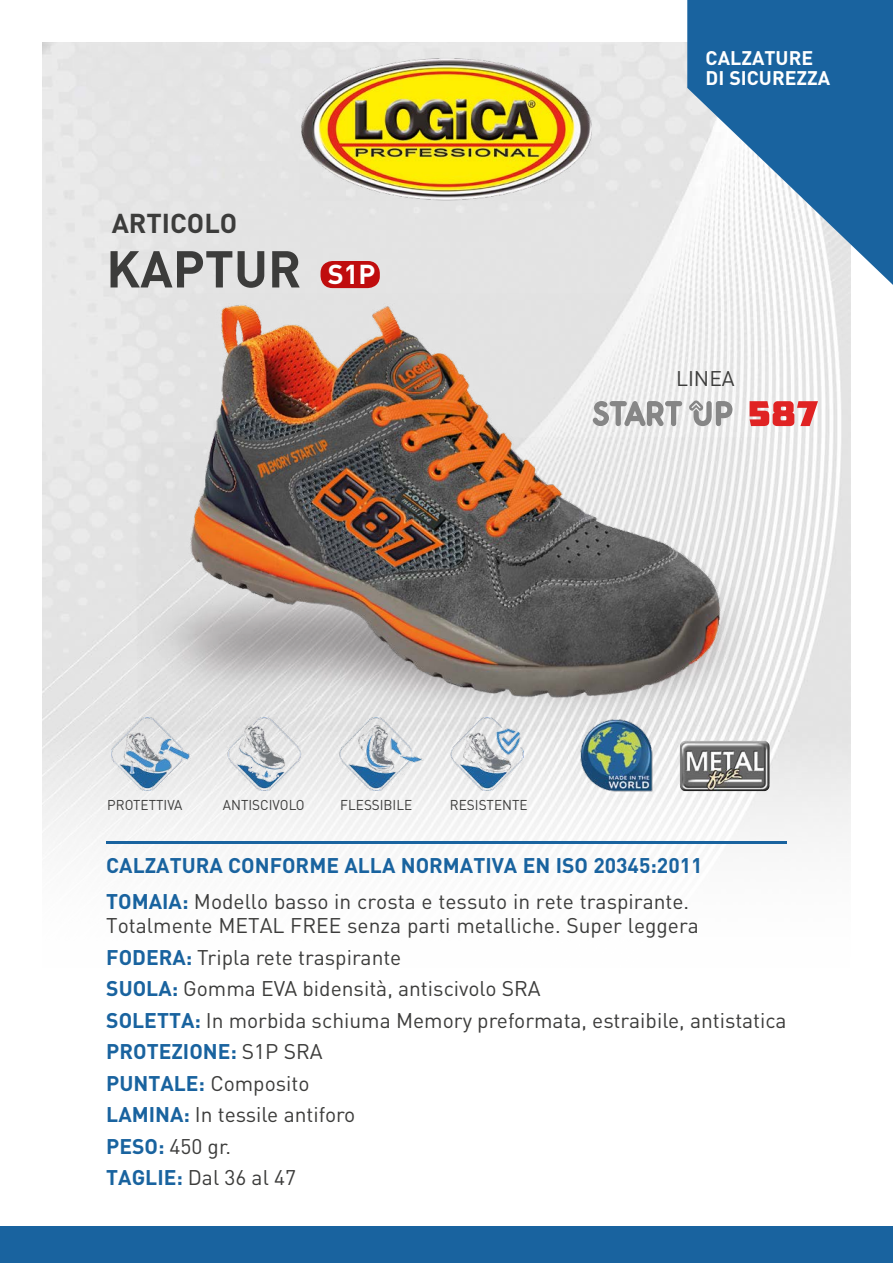
<style>
.page{position:relative;width:893px;height:1263px;background:#fff}
.page>*{position:absolute;margin:0;border:0;box-sizing:border-box;transform-origin:0 0}
.t1{font:700 51px "DIN";color:#3c3c3b}
.t2{font:700 27px "DIN";color:#3c3c3b}
.t3{font:700 27px "DIN";color:#fff}
.t4{font:21px/31.5px "DIN";color:#3c3c3b}
.t5{font:700 21px/36px "DIN";color:#19639f}
.t6{font:700 19.5px/19.5px "DIN";color:#fff}
.t7{font:14.1px "DIN";color:#3c3c3b;scale:.96 1}
.s1{font-weight:400;color:#3c3c3b}
.s2{font-weight:700;color:#19639f}
</style>
<div class="page">
<img style="left:43px;top:43px;width:807px;height:808px">
<hr style="left:106px;top:841px;width:681px;height:2px;background:#19639f">
<div style="left:0;top:1227px;width:893px;height:36px;background:#19639f"></div>
<img style="left:299px;top:57px;width:295px;height:144px">
<svg style="left:687px;top:0;width:206px;height:285px;fill:#19639f"></svg>
<div style="left:321px;top:261px;width:59px;height:27px;background:#c00d0e;border-radius:12px"></div>
<img style="left:570px;top:736px;width:93px;height:66px">
<img style="left:111px;top:718px;width:412px;height:72px">
<img style="left:680px;top:741px;width:90px;height:50px">
<img style="left:142px;top:293px;width:622px;height:443px">
<svg style="left:593px;top:401px;width:89px;height:25px"></svg>
<svg style="left:689px;top:400px;width:43px;height:26px"></svg>
<svg style="left:750px;top:401px;width:68px;height:25px;background:#e56565"></svg>
<p class="t2" style="left:112px;top:206px;width:127px">ARTICOLO</p>
<h1 class="t1" style="left:106px;top:236px;width:197px">KAPTUR</h1>
<p class="t3" style="left:328px;top:257px;width:49px">S1P</p>
<p class="t6" style="left:706px;top:47px;width:126px">CALZATURE<br>DI SICUREZZA</p>
<p class="t4" style="left:676px;top:363px;width:60px">LINEA</p>
<p class="t7" style="left:107px;top:796px;width:80px">PROTETTIVA</p>
<p class="t7" style="left:223px;top:796px;width:87px">ANTISCIVOLO</p>
<p class="t7" style="left:340px;top:796px;width:76px">FLESSIBILE</p>
<p class="t7" style="left:450px;top:796px;width:82px">RESISTENTE</p>
<p class="t5" style="left:106px;top:847px;width:598px">CALZATURA CONFORME ALLA NORMATIVA EN ISO 20345:2011<br>TOMAIA: <span class="s1">Modello basso in crosta e tessuto in rete traspirante.</span></p>
<p class="t4" style="left:106px;top:909px;width:682px">Totalmente METAL FREE senza parti metalliche. Super leggera <span class="s2">FODERA:</span> Tripla rete traspirante<br><span class="s2">SUOLA:</span> Gomma EVA bidensità, antiscivolo SRA<br><span class="s2">SOLETTA:</span> In morbida schiuma Memory preformata, estraibile, antistatica <span class="s2">PROTEZIONE:</span> S1P SRA<br><span class="s2">PUNTALE:</span> Composito<br><span class="s2">LAMINA:</span> In tessile antiforo<br><span class="s2">PESO:</span> 450 gr.<br><span class="s2">TAGLIE:</span> Dal 36 al 47</p>
</div>
